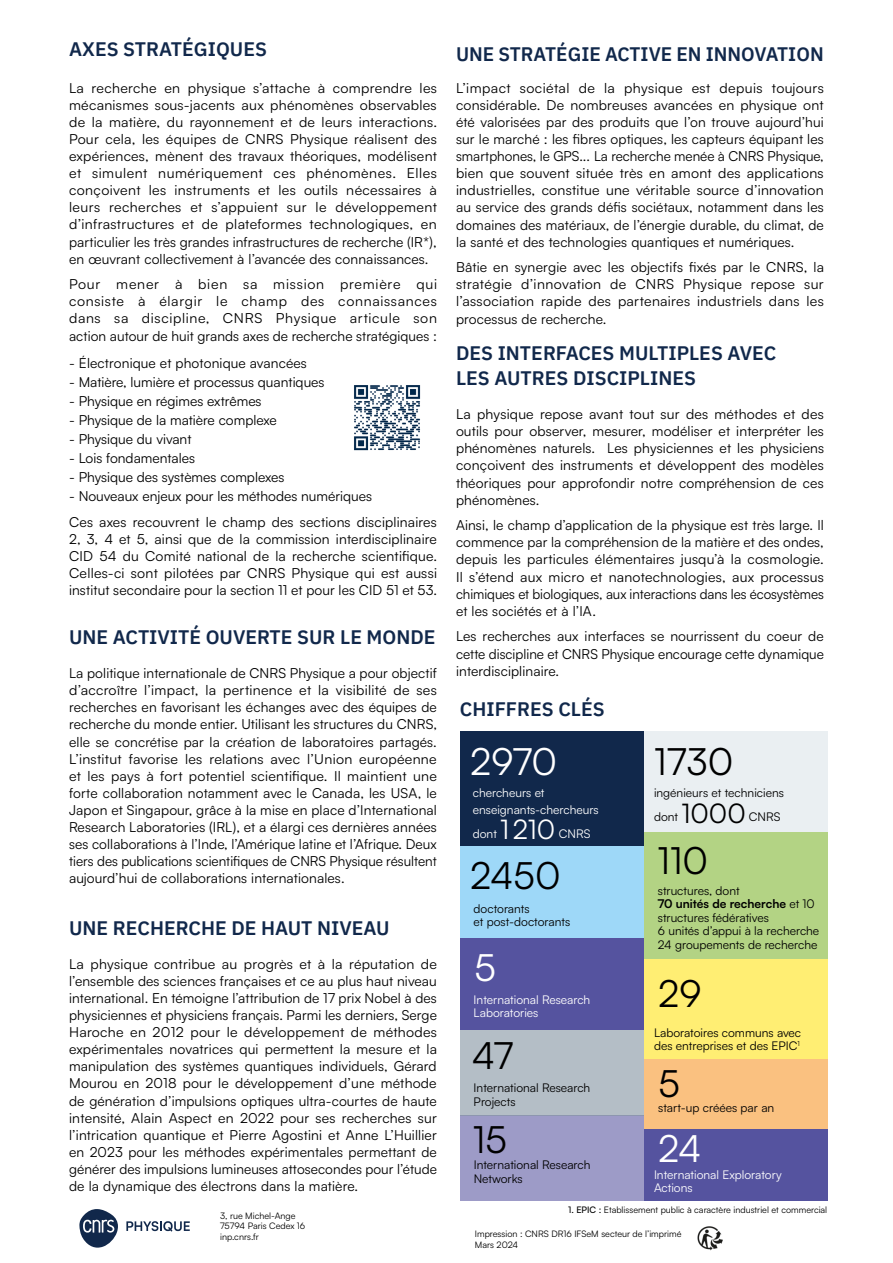
<style>
.page{position:relative;width:893px;height:1263px;background:#fff}
.page>*{position:absolute;margin:0;border:0;box-sizing:border-box;transform-origin:0 0}
.t1{font:37.5px "Satoshi";color:#000}
.t2{font:37.5px "Satoshi";letter-spacing:-.015em;color:#fff}
.t3{font:27px "Satoshi";color:#000}
.t4{font:27px "Satoshi";color:#fff}
.t5{font:600 19.5px/25.2px "IBM Plex Sans";color:#11284b}
.t6{font:13.8px/17.1px "Satoshi";letter-spacing:.005em;color:#000;text-align:justify}
.t7{font:12px/13.5px "Satoshi";color:#000}
.t8{font:12px/13.5px "Satoshi";color:#fff}
.t9{font:9px/10.5px "Satoshi";color:#000}
.s1{font-weight:700}
.s2{font-weight:500}
</style>
<div class="page">
<div style="left:460px;top:938px;width:184px;height:92px;background:#55539f"></div>
<div style="left:644px;top:832px;width:184px;height:127px;background:#b3d384"></div>
<div style="left:644px;top:1054px;width:184px;height:75px;background:#fac180"></div>
<div style="left:460px;top:1115px;width:184px;height:85px;background:#9d9bc7"></div>
<div style="left:460px;top:1030px;width:184px;height:85px;background:#b4bec6"></div>
<div style="left:460px;top:732px;width:184px;height:115px;background:#11284b"></div>
<div style="left:644px;top:732px;width:184px;height:100px;background:#eaeff2"></div>
<div style="left:460px;top:847px;width:184px;height:91px;background:#9ed8f8"></div>
<div style="left:644px;top:959px;width:184px;height:100px;background:#ffee73"></div>
<div style="left:644px;top:1129px;width:184px;height:71px;background:#55539f"></div>
<img style="left:697px;top:1226px;width:26px;height:24px">
<svg style="left:79px;top:1209px;width:39px;height:38px"></svg>
<svg style="left:126px;top:1221px;width:64px;height:11px"></svg>
<img style="left:354px;top:385px;width:67px;height:66px">
<h3 class="t5" style="left:69px;top:35px;width:199px">AXES STRATÉGIQUES</h3>
<p class="t6" style="left:69px;top:79px;width:369px">La recherche en physique s’attache à comprendre les mécanismes sous-jacents aux phénomènes observables de la matière, du rayonnement et de leurs interactions.<br>Pour cela, les équipes de CNRS Physique réalisent des expériences, mènent des travaux théoriques, modélisent et simulent numériquement ces phénomènes. Elles conçoivent les instruments et les outils nécessaires à leurs recherches et s’appuient sur le développement d’infrastructures et de plateformes technologiques, en particulier les très grandes infrastructures de recherche (IR*), en œuvrant collectivement à l’avancée des connaissances.</p>
<p class="t6" style="left:69px;top:275px;width:369px">Pour mener à bien sa mission première qui consiste à élargir le champ des connaissances dans sa discipline, CNRS Physique articule son action autour de huit grands axes de recherche stratégiques :</p>
<p class="t6" style="left:69px;top:354px;width:239px">- Électronique et photonique avancées</p>
<p class="t6" style="left:69px;top:373px;width:257px">- Matière, lumière et processus quantiques</p>
<p class="t6" style="left:69px;top:392px;width:194px">- Physique en régimes extrêmes</p>
<p class="t6" style="left:69px;top:411px;width:209px">- Physique de la matière complexe</p>
<p class="t6" style="left:69px;top:430px;width:124px">- Physique du vivant</p>
<p class="t6" style="left:69px;top:449px;width:127px">- Lois fondamentales</p>
<p class="t6" style="left:69px;top:468px;width:217px">- Physique des systèmes complexes</p>
<p class="t6" style="left:69px;top:483px;width:369px;line-height:25.7px">- Nouveaux enjeux pour les méthodes numériques<br>Ces axes recouvrent le champ des sections disciplinaires</p>
<p class="t6" style="left:69px;top:530px;width:369px">2, 3, 4 et 5, ainsi que de la commission interdisciplinaire CID 54 du Comité national de la recherche scientifique.<br>Celles-ci sont pilotées par CNRS Physique qui est aussi institut secondaire pour la section 11 et pour les CID 51 et 53.</p>
<h3 class="t5" style="left:69px;top:623px;width:368px">UNE ACTIVITÉ OUVERTE SUR LE MONDE</h3>
<p class="t6" style="left:69px;top:664px;width:369px">La politique internationale de CNRS Physique a pour objectif d’accroître l’impact, la pertinence et la visibilité de ses recherches en favorisant les échanges avec des équipes de recherche du monde entier. Utilisant les structures du CNRS, elle se concrétise par la création de laboratoires partagés.<br>L’institut favorise les relations avec l’Union européenne et les pays à fort potentiel scientifique. Il maintient une forte collaboration notamment avec le Canada, les USA, le Japon et Singapour, grâce à la mise en place d’International Research Laboratories (IRL), et a élargi ces dernières années ses collaborations à l’Inde, l’Amérique latine et l’Afrique. Deux tiers des publications scientifiques de CNRS Physique résultent aujourd’hui de collaborations internationales.</p>
<h3 class="t5" style="left:69px;top:913px;width:322px">UNE RECHERCHE DE HAUT NIVEAU</h3>
<p class="t6" style="left:69px;top:955px;width:369px">La physique contribue au progrès et à la réputation de l’ensemble des sciences françaises et ce au plus haut niveau international. En témoigne l’attribution de 17 prix Nobel à des physiciennes et physiciens français. Parmi les derniers, Serge Haroche en 2012 pour le développement de méthodes expérimentales novatrices qui permettent la mesure et la manipulation des systèmes quantiques individuels, Gérard Mourou en 2018 pour le développement d’une méthode de génération d’impulsions optiques ultra-courtes de haute intensité, Alain Aspect en 2022 pour ses recherches sur l’intrication quantique et Pierre Agostini et Anne L’Huillier en 2023 pour les méthodes expérimentales permettant de générer des impulsions lumineuses attosecondes pour l’étude de la dynamique des électrons dans la matière.</p>
<p class="t9" style="left:220px;top:1210px;width:87px">3, rue Michel-Ange<br>75794 Paris Cedex 16 inp.cnrs.fr</p>
<h3 class="t5" style="left:456px;top:40px;width:369px">UNE STRATÉGIE ACTIVE EN INNOVATION</h3>
<p class="t6" style="left:456px;top:79px;width:369px">L’impact sociétal de la physique est depuis toujours considérable. De nombreuses avancées en physique ont été valorisées par des produits que l’on trouve aujourd’hui sur le marché : les fibres optiques, les capteurs équipant les smartphones, le GPS... La recherche menée à CNRS Physique, bien que souvent située très en amont des applications industrielles, constitue une véritable source d’innovation au service des grands défis sociétaux, notamment dans les domaines des matériaux, de l’énergie durable, du climat, de la santé et des technologies quantiques et numériques.</p>
<p class="t6" style="left:456px;top:258px;width:369px">Bâtie en synergie avec les objectifs fixés par le CNRS, la stratégie d’innovation de CNRS Physique repose sur l’association rapide des partenaires industriels dans les processus de recherche.</p>
<h3 class="t5" style="left:456px;top:339px;width:322px">DES INTERFACES MULTIPLES AVEC<br>LES AUTRES DISCIPLINES</h3>
<p class="t6" style="left:456px;top:405px;width:369px">La physique repose avant tout sur des méthodes et des outils pour observer, mesurer, modéliser et interpréter les phénomènes naturels. Les physiciennes et les physiciens conçoivent des instruments et développent des modèles théoriques pour approfondir notre compréhension de ces phénomènes.</p>
<p class="t6" style="left:456px;top:516px;width:369px">Ainsi, le champ d’application de la physique est très large. Il commence par la compréhension de la matière et des ondes, depuis les particules élémentaires jusqu’à la cosmologie.<br>Il s’étend aux micro et nanotechnologies, aux processus chimiques et biologiques, aux interactions dans les écosystèmes et les sociétés et à l’IA.</p>
<p class="t6" style="left:456px;top:627px;width:369px">Les recherches aux interfaces se nourrissent du coeur de cette discipline et CNRS Physique encourage cette dynamique interdisciplinaire.</p>
<h3 class="t5" style="left:460px;top:695px;width:146px">CHIFFRES CLÉS</h3>
<h1 class="t2" style="left:470px;top:737px;width:88px">2970</h1>
<p class="t8" style="left:473px;top:784px;width:127px;line-height:16.5px">chercheurs et enseignants-chercheurs</p>
<p class="t8" style="left:473px;top:826px;width:26px">dont</p>
<h2 class="t4" style="left:500px;top:812px;width:57px">1210</h2>
<p class="t8" style="left:559px;top:826px;width:33px">CNRS</p>
<h1 class="t1" style="left:470px;top:850px;width:92px">2450</h1>
<p class="t7" style="left:474px;top:901px;width:98px">doctorants<br>et post-doctorants</p>
<h1 class="t2" style="left:474px;top:942px;width:23px">5</h1>
<p class="t8" style="left:474px;top:992px;width:118px">International Research<br>Laboratories</p>
<h1 class="t1" style="left:472px;top:1030px;width:43px">47</h1>
<p class="t7" style="left:474px;top:1081px;width:118px">International Research<br>Projects</p>
<h1 class="t1" style="left:473px;top:1114px;width:36px">15</h1>
<p class="t7" style="left:474px;top:1158px;width:118px">International Research<br>Networks</p>
<h1 class="t1" style="left:654px;top:736px;width:81px">1730</h1>
<p class="t7" style="left:654px;top:780px;width:131px;line-height:24px">ingénieurs et techniciens dont</p>
<h2 class="t3" style="left:681px;top:795px;width:66px">1000</h2>
<p class="t7" style="left:749px;top:810px;width:33px">CNRS</p>
<h1 class="t1" style="left:658px;top:835px;width:52px">110</h1>
<p class="t7" style="left:658px;top:883px;width:163px">structures, dont<br><span class="s1">70 unités de recherche</span> et 10 structures fédératives<br>6 unités d’appui à la recherche<br>24 groupements de recherche</p>
<h1 class="t1" style="left:658px;top:969px;width:45px">29</h1>
<p class="t7" style="left:654px;top:1025px;width:149px">Laboratoires communs avec des entreprises et des EPIC<sup>1</sup></p>
<h1 class="t1" style="left:658px;top:1058px;width:23px">5</h1>
<p class="t7" style="left:658px;top:1101px;width:118px">start-up créées par an</p>
<h1 class="t2" style="left:658px;top:1124px;width:45px">24</h1>
<p class="t8" style="left:654px;top:1167px;width:129px">International Exploratory<br>Actions</p>
<p class="t9" style="left:568px;top:1204px;width:261px"><span class="s2">1. EPIC :</span> Etablissement public à caractère industriel et commercial</p>
<p class="t9" style="left:475px;top:1228px;width:208px">Impression : CNRS DR16 IFSeM secteur de l’imprimé<br>Mars 2024</p>
</div>
